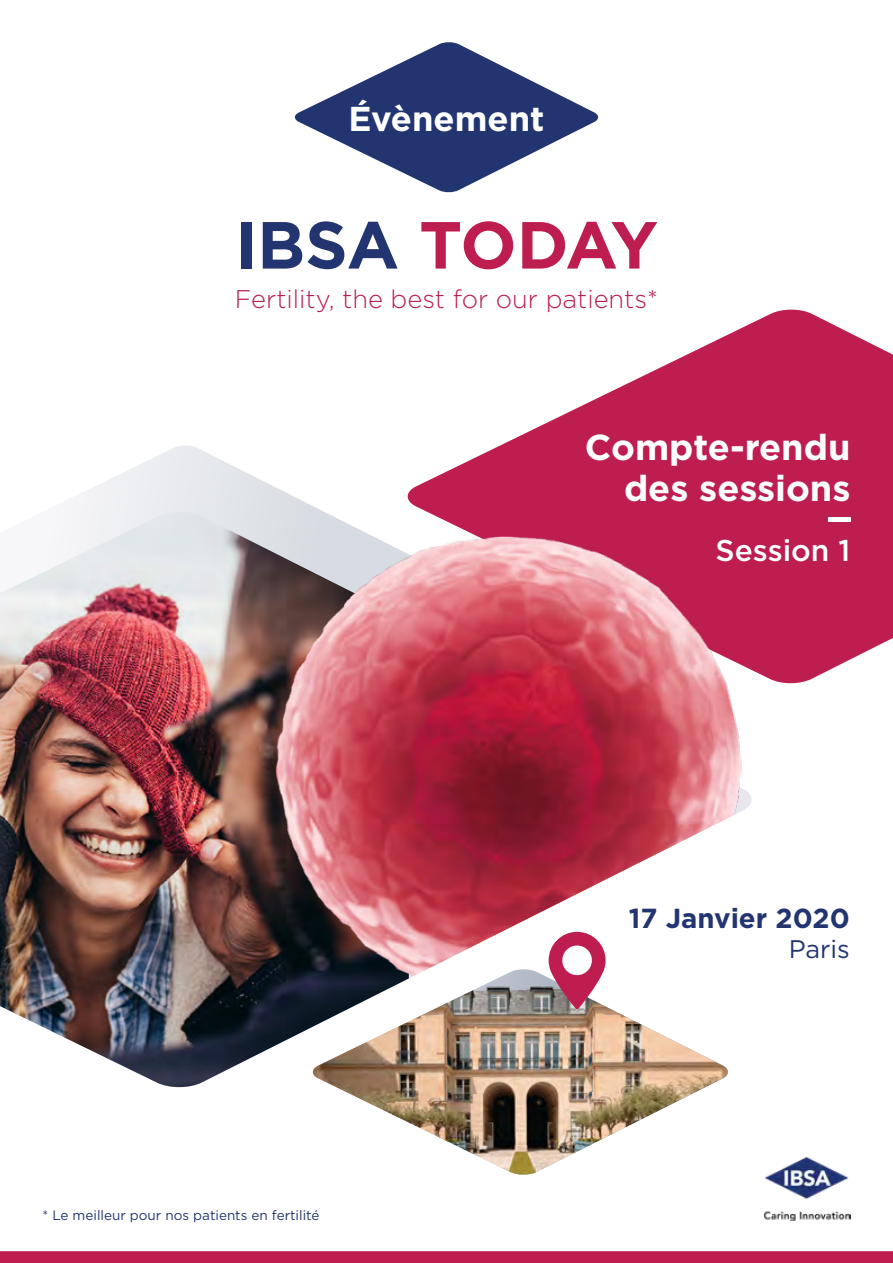
<style>
.page{position:relative;width:893px;height:1263px;background:#fff}
.page>*{position:absolute;margin:0;border:0;box-sizing:border-box;transform-origin:0 0}
.t1{font:700 66.45px "Gotham";letter-spacing:-.015em;color:#bd1e4f}
.t2{font:700 36px/40.5px "Gotham";color:#fff;text-align:right}
.t3{font:700 34.5px "Gotham";color:#fff}
.t4{font:500 30px "Gotham";color:#fff}
.t5{font:700 27.6px "Gotham";color:#223571}
.t6{font:300 25.5px "Gotham";color:#bd1e4f}
.t7{font:25.35px "Gotham";color:#223571}
.t8{font:13.5px "Gotham";color:#223571}
.s1{color:#223571}
</style>
<div class="page">
<svg style="left:294px;top:42px;width:305px;height:151px;fill:#223571"></svg>
<img style="left:340px;top:1089px;width:362px;height:86px">
<img style="left:763px;top:1156px;width:87px;height:64px">
<svg style="left:490px;top:309px;width:403px;height:375px;fill:#bd1e4f"></svg>
<svg style="left:72px;top:445px;width:418px;height:65px"></svg>
<img style="left:72px;top:510px;width:683px;height:579px">
<img style="left:0;top:512px;width:409px;height:577px">
<img style="left:276px;top:536px;width:466px;height:17px">
<img style="left:276px;top:553px;width:466px;height:444px">
<svg style="left:549px;top:932px;width:57px;height:77px"></svg>
<svg style="left:0;top:1251px;width:893px;height:12px;background:#be2151"></svg>
<hr style="left:828px;top:517px;width:22px;height:4px;background:#fff">
<h3 class="t3" style="left:348px;top:96px;width:197px">Évènement</h3>
<h1 class="t1" style="left:235px;top:201px;width:425px"><span class="s1">IBSA</span> TODAY</h1>
<h3 class="t6" style="left:235px;top:283px;width:425px">Fertility, the best for our patients*</h3>
<h2 class="t2" style="left:585px;top:427px;width:267px">Compte-rendu des sessions</h2>
<h3 class="t4" style="left:716px;top:531px;width:136px">Session 1</h3>
<p class="t8" style="left:43px;top:1207px;width:278px">* Le meilleur pour nos patients en fertilité</p>
<h3 class="t5" style="left:629px;top:899px;width:223px">17 Janvier 2020</h3>
<h3 class="t7" style="left:789px;top:933px;width:63px">Paris</h3>
</div>
